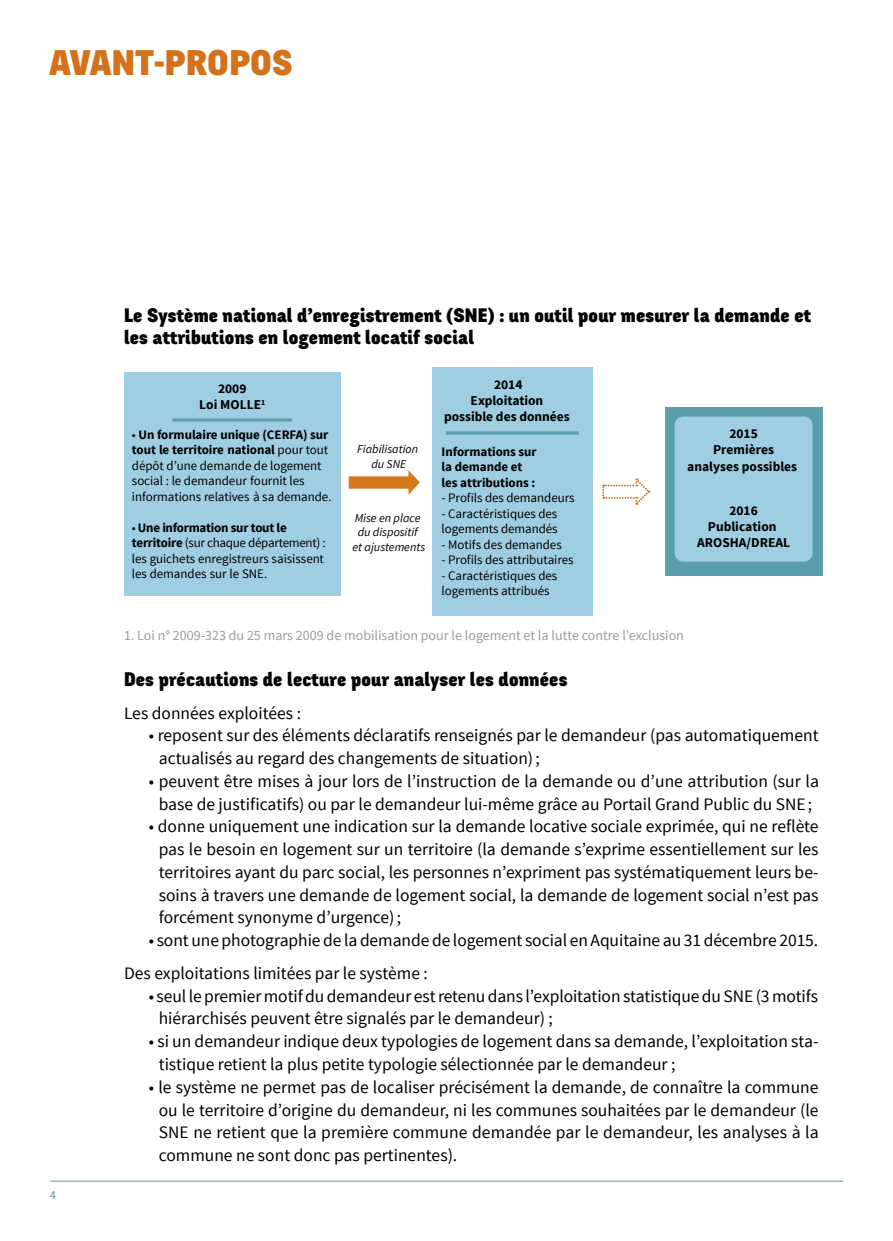
<style>
.page{position:relative;width:893px;height:1241px;background:#fff}
.page>*{position:absolute;margin:0;border:0;box-sizing:border-box;transform-origin:0 0}
.t1{font:900 35px "Fengardo Neue";letter-spacing:.02em;color:#d3721b}
._2_Sous_titre{font:900 19.25px/22.8px "Fengardo Neue";letter-spacing:.01em;color:#000}
._4_Texte_encart{font:17.5px/22.8px "Source Sans Pro";color:#000}
._4_Texte_encart-2{font:14px "Source Sans Pro";color:#9b9b9b}
.t2{font:700 13.47px/16.1px "Source Sans Pro";color:#000;text-align:center}
.t3{font:12.95px/15.6px "Source Sans Pro";letter-spacing:-.005em;color:#000}
.t4{font:700 12.95px/15.6px "Source Sans Pro";letter-spacing:-.005em;color:#000}
.t5{font:12.25px "Source Sans Pro";color:#599eaa}
.t6{font:italic 12.08px/14.5px "Source Sans Pro";color:#000;text-align:center}
.s1{font-weight:700}
</style>
<div class="page">
<hr style="left:50px;top:1180px;width:793px;height:1px;background:#599eaa">
<div style="left:665px;top:407px;width:157px;height:169px;background:#5a9ea9"></div>
<div style="left:675px;top:416px;width:137px;height:145px;background:#9fcee2;border-radius:8px"></div>
<svg style="left:349px;top:470px;width:71px;height:24px"></svg>
<svg style="left:602px;top:478px;width:48px;height:27px"></svg>
<div style="left:124px;top:372px;width:217px;height:223px;background:#9fcee2"></div>
<hr style="left:172px;top:418px;width:120px;height:3px;background:#5a9ea9">
<div style="left:432px;top:367px;width:161px;height:249px;background:#9fcee2"></div>
<hr style="left:446px;top:431px;width:133px;height:3px;background:#5a9ea9">
<p class="t1" style="left:50px;top:43px;width:244px">AVANT-PROPOS</p>
<p class="_2_Sous_titre" style="left:124px;top:304px;width:688px">Le Système national d’enregistrement (SNE) : un outil pour mesurer la demande et les attributions en logement locatif social</p>
<p class="t5" style="left:50px;top:1187px;width:8px">4</p>
<p class="t2" style="left:444px;top:377px;width:127px">2014<br>Exploitation<br>possible des données</p>
<p class="t4" style="left:442px;top:444px;width:97px">Informations sur la demande et les attributions :</p>
<p class="t3" style="left:442px;top:490px;width:134px">- Profils des demandeurs</p>
<p class="t3" style="left:442px;top:505px;width:118px">- Caractéristiques des logements demandés</p>
<p class="t3" style="left:442px;top:537px;width:122px">- Motifs des demandes</p>
<p class="t3" style="left:442px;top:552px;width:134px">- Profils des attributaires</p>
<p class="t3" style="left:442px;top:568px;width:117px">- Caractéristiques des logements attribués</p>
<p class="_4_Texte_encart-2" style="left:124px;top:627px;width:561px">1. Loi n° 2009-323 du 25 mars 2009 de mobilisation pour le logement et la lutte contre l’exclusion</p>
<p class="_2_Sous_titre" style="left:124px;top:668px;width:445px">Des précautions de lecture pour analyser les données</p>
<p class="_4_Texte_encart" style="left:124px;top:701px;width:179px">Les données exploitées :</p>
<p class="_4_Texte_encart" style="left:159px;top:724px;width:661px;text-indent:-10px">• reposent sur des éléments déclaratifs renseignés par le demandeur (pas automatiquement actualisés au regard des changements de situation);</p>
<p class="_4_Texte_encart" style="left:149px;top:769px;width:672px;text-align:center">• peuvent être mises à jour lors de l’instruction de la demande ou d’une attribution (sur la base de justificatifs) ou par le demandeur lui-même grâce au Portail Grand Public du SNE;</p>
<p class="_4_Texte_encart" style="left:159px;top:815px;width:661px;text-align:justify;text-indent:-10px">• donne uniquement une indication sur la demande locative sociale exprimée, qui ne reflète pas le besoin en logement sur un territoire (la demande s’exprime essentiellement sur les territoires ayant du parc social, les personnes n’expriment pas systématiquement leurs be&shy;soins à travers une demande de logement social, la demande de logement social n’est pas forcément synonyme d’urgence);</p>
<p class="_4_Texte_encart" style="left:149px;top:929px;width:671px">• sont une photographie de la demande de logement social en Aquitaine au 31 décembre 2015.</p>
<p class="_4_Texte_encart" style="left:124px;top:961px;width:305px">Des exploitations limitées par le système :</p>
<p class="_4_Texte_encart" style="left:159px;top:984px;width:661px;text-indent:-10px">• seul le premier motif du demandeur est retenu dans l’exploitation statistique du SNE (3 motifs hiérarchisés peuvent être signalés par le demandeur) ;</p>
<p class="_4_Texte_encart" style="left:159px;top:1030px;width:661px;text-indent:-10px">• si un demandeur indique deux typologies de logement dans sa demande, l’exploitation sta&shy;tistique retient la plus petite typologie sélectionnée par le demandeur ;</p>
<p class="_4_Texte_encart" style="left:159px;top:1075px;width:662px;text-align:justify;text-indent:-10px">• le système ne permet pas de localiser précisément la demande, de connaître la commune ou le territoire d’origine du demandeur, ni les communes souhaitées par le demandeur (le SNE ne retient que la première commune demandée par le demandeur, les analyses à la commune ne sont donc pas pertinentes).</p>
<p class="t2" style="left:199px;top:381px;width:67px">2009<br>Loi MOLLE<sup>1</sup></p>
<p class="t3" style="left:132px;top:426px;width:201px">• <span class="s1">Un formulaire unique (CERFA) sur tout le territoire national</span> pour tout dépôt d’une demande de logement social : le demandeur fournit les informations relatives à sa demande.</p>
<p class="t3" style="left:132px;top:520px;width:195px">• <span class="s1">Une information sur tout le territoire</span> (sur chaque département) : les guichets enregistreurs saisissent les demandes sur le SNE.</p>
<p class="t2" style="left:687px;top:426px;width:111px">2015<br>Premières analyses possibles</p>
<p class="t2" style="left:697px;top:503px;width:94px">2016<br>Publication<br>AROSHA/DREAL</p>
<p class="t6" style="left:357px;top:442px;width:62px">Fiabilisation du SNE</p>
<p class="t6" style="left:352px;top:510px;width:74px">Mise en place du dispositif et ajustements</p>
</div>
